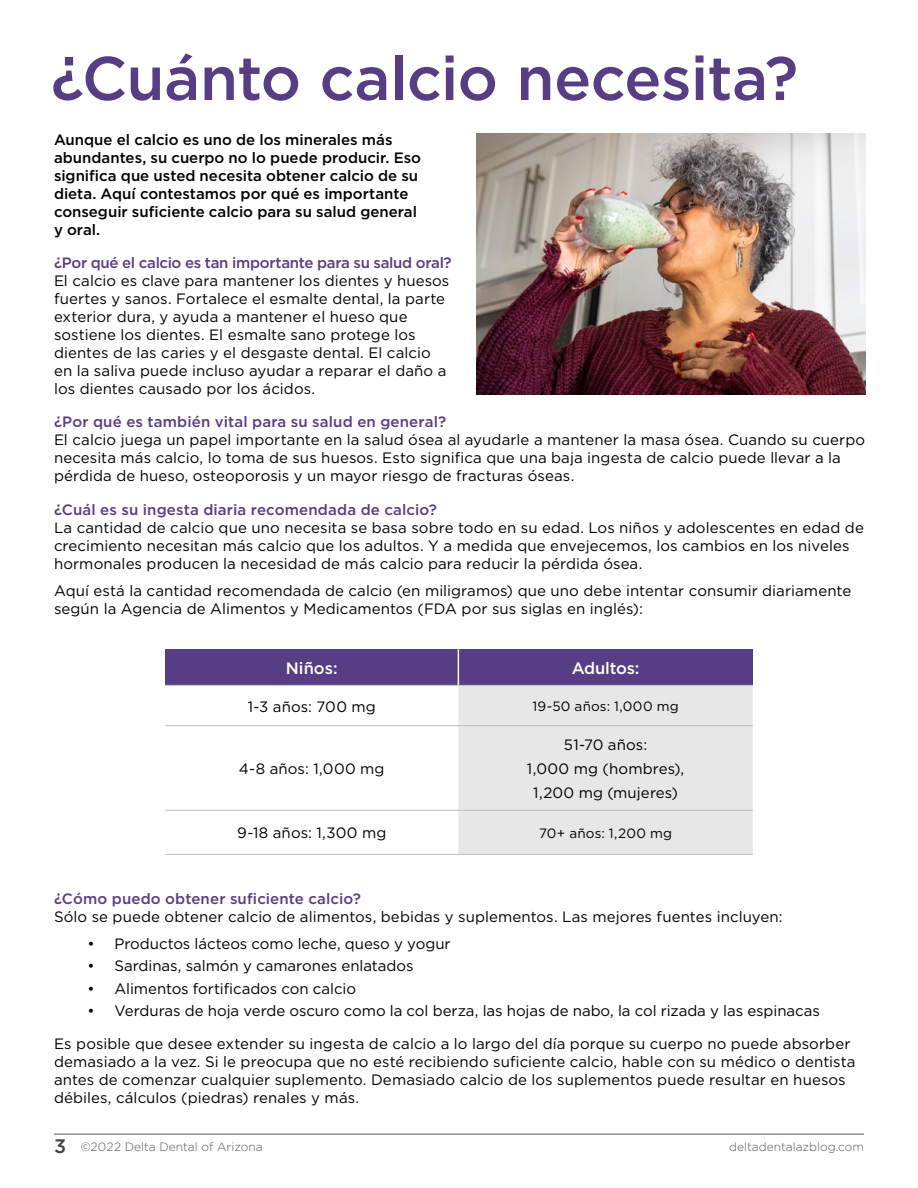
<style>
.page{position:relative;width:918px;height:1188px;background:#fff}
.page>*{position:absolute;margin:0;border:0;box-sizing:border-box;transform-origin:0 0}
.t1{font:500 61.5px "Gotham";letter-spacing:-.01em;color:#573d83}
.t2{font:500 16.5px "Gotham";letter-spacing:-.01em;color:#fff}
.t3{font:15px/18px "Gotham";letter-spacing:.005em;color:#000}
.t4{font:500 15px/18px "Gotham";color:#000}
.t5{font:500 15px "Gotham";letter-spacing:.005em;color:#573d83}
.t6{font:500 15px "Gotham";letter-spacing:-.02em;color:#573d83}
.t7{font:15px "Gotham";letter-spacing:.01em;color:#000101}
.t8{font:13.5px "Gotham";letter-spacing:.015em;color:#000}
.t9{font:300 12px "Gotham";color:#58595b}
.s1{font-weight:500;font-size:19.5px;color:#414042}
</style>
<div class="page">
<img style="left:476px;top:133px;width:389px;height:261px">
<div style="left:165px;top:649px;width:293px;height:36px;background:#573d83"></div>
<div style="left:458px;top:649px;width:295px;height:36px;background:#573d83"></div>
<svg style="left:165px;top:726px;width:293px;height:84px"></svg>
<div style="left:458px;top:686px;width:295px;height:168px;background:#e7e7e7"></div>
<hr style="left:458px;top:649px;width:1px;height:36px;background:#fff">
<hr style="left:165px;top:685px;width:293px;height:1px;background:#bcbec0">
<hr style="left:165px;top:725px;width:293px;height:1px;background:#bcbec0">
<hr style="left:165px;top:810px;width:293px;height:1px;background:#bcbec0">
<hr style="left:165px;top:854px;width:293px;height:1px;background:#bcbec0">
<hr style="left:458px;top:685px;width:295px;height:1px;background:#bcbec0">
<hr style="left:458px;top:725px;width:295px;height:1px;background:#bcbec0">
<hr style="left:458px;top:810px;width:295px;height:1px;background:#bcbec0">
<hr style="left:458px;top:854px;width:295px;height:1px;background:#bcbec0">
<hr style="left:54px;top:1134px;width:810px;height:1px;background:#58595b">
<h1 class="t1" style="left:51px;top:38px;width:749px">¿Cuánto calcio necesita?</h1>
<p class="t4" style="left:54px;top:131px;width:369px">Aunque el calcio es uno de los minerales más abundantes, su cuerpo no lo puede producir. Eso significa que usted necesita obtener calcio de su dieta. Aquí contestamos por qué es importante conseguir suficiente calcio para su salud general y oral.</p>
<p class="t6" style="left:54px;top:253px;width:399px">¿Por qué el calcio es tan importante para su salud oral?</p>
<p class="t3" style="left:54px;top:271px;width:397px">El calcio es clave para mantener los dientes y huesos fuertes y sanos. Fortalece el esmalte dental, la parte exterior dura, y ayuda a mantener el hueso que sostiene los dientes. El esmalte sano protege los dientes de las caries y el desgaste dental. El calcio en la saliva puede incluso ayudar a reparar el daño a los dientes causado por los ácidos.</p>
<p class="t5" style="left:54px;top:412px;width:394px">¿Por qué es también vital para su salud en general?</p>
<p class="t3" style="left:54px;top:431px;width:813px">El calcio juega un papel importante en la salud ósea al ayudarle a mantener la masa ósea. Cuando su cuerpo necesita más calcio, lo toma de sus huesos. Esto significa que una baja ingesta de calcio puede llevar a la pérdida de hueso, osteoporosis y un mayor riesgo de fracturas óseas.</p>
<p class="t5" style="left:54px;top:500px;width:384px">¿Cuál es su ingesta diaria recomendada de calcio?</p>
<p class="t3" style="left:54px;top:519px;width:811px">La cantidad de calcio que uno necesita se basa sobre todo en su edad. Los niños y adolescentes en edad de crecimiento necesitan más calcio que los adultos. Y a medida que envejecemos, los cambios en los niveles hormonales producen la necesidad de más calcio para reducir la pérdida ósea.</p>
<p class="t3" style="left:54px;top:582px;width:799px">Aquí está la cantidad recomendada de calcio (en miligramos) que uno debe intentar consumir diariamente según la Agencia de Alimentos y Medicamentos (FDA por sus siglas en inglés):</p>
<p class="t2" style="left:286px;top:657px;width:53px">Niños:</p>
<p class="t2" style="left:572px;top:657px;width:69px">Adultos:</p>
<p class="t7" style="left:248px;top:697px;width:130px">1-3 años: 700 mg</p>
<p class="t8" style="left:532px;top:698px;width:148px">19-50 años: 1,000 mg</p>
<p class="t7" style="left:239px;top:759px;width:147px">4-8 años: 1,000 mg</p>
<p class="t3" style="left:527px;top:732px;width:159px;line-height:24px;text-align:center">51-70 años:<br>1,000 mg (hombres),<br>1,200 mg (mujeres)</p>
<p class="t7" style="left:237px;top:823px;width:151px">9-18 años: 1,300 mg</p>
<p class="t8" style="left:539px;top:824px;width:135px">70+ años: 1,200 mg</p>
<p class="t5" style="left:54px;top:888px;width:309px">¿Cómo puedo obtener suficiente calcio?</p>
<p class="t3" style="left:54px;top:907px;width:730px">Sólo se puede obtener calcio de alimentos, bebidas y suplementos. Las mejores fuentes incluyen:</p>
<p class="t3" style="left:87px;top:934px;width:365px">• Productos lácteos como leche, queso y yogur</p>
<p class="t3" style="left:87px;top:957px;width:328px">• Sardinas, salmón y camarones enlatados</p>
<p class="t3" style="left:87px;top:979px;width:270px">• Alimentos fortificados con calcio</p>
<p class="t3" style="left:87px;top:1002px;width:734px">• Verduras de hoja verde oscuro como la col berza, las hojas de nabo, la col rizada y las espinacas</p>
<p class="t3" style="left:54px;top:1035px;width:803px">Es posible que desee extender su ingesta de calcio a lo largo del día porque su cuerpo no puede absorber demasiado a la vez. Si le preocupa que no esté recibiendo suficiente calcio, hable con su médico o dentista antes de comenzar cualquier suplemento. Demasiado calcio de los suplementos puede resultar en huesos débiles, cálculos (piedras) renales y más.</p>
<p class="t9" style="left:54px;top:1140px;width:210px"><span class="s1">3</span> ©2022 Delta Dental of Arizona</p>
<p class="t9" style="left:729px;top:1140px;width:136px">deltadentalazblog.com</p>
</div>
